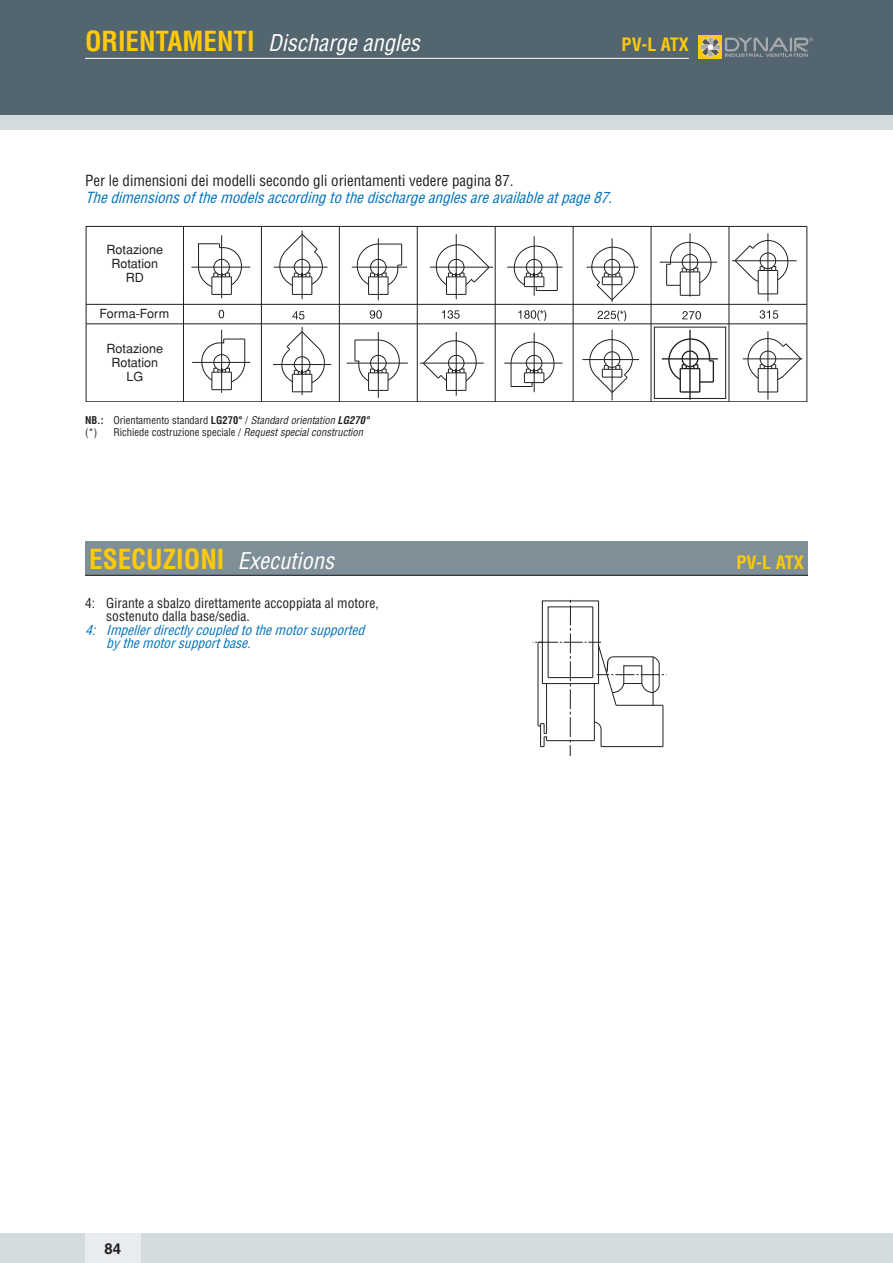
<style>
.page{position:relative;width:893px;height:1263px;background:#fff}
.page>*{position:absolute;margin:0;border:0;box-sizing:border-box;transform-origin:0 0}
.t1{font:700 condensed 27px "Helvetica";color:#feca0a}
.t2{font:italic condensed 22.5px "Helvetica LT Std";color:#fff}
.t3{font:700 condensed 18px "Helvetica";color:#feca0a}
.t4{font:italic condensed 15px "Helvetica";color:#0072bc}
.t5{font:condensed 15px "Helvetica";color:#231f20}
.t6{font:700 15px "Helvetica";color:#231f20}
.t7{font:condensed 13.5px/13.5px "Helvetica";color:#231f20}
.t8{font:italic condensed 13.5px/13.5px "Helvetica";color:#0072bc}
.t9{font:12.6px/14.4px "Helvetica";color:#231f20;text-align:center}
.t10{font:condensed 10.5px/12px "Helvetica";color:#231f20}
.s1{font-family:"Helvetica";font-weight:700;font-style:normal;font-size:27px;color:#feca0a}
.s2{font-weight:700}
.s3{font-family:"Helvetica LT Std";font-style:italic}
.s4{font-weight:700;font-style:italic}
.s5{font-family:"Helvetica LT Std";font-weight:400;font-style:italic;font-size:22.5px;color:#fff}
</style>
<div class="page">
<div style="left:0;top:0;width:893px;height:115px;background:#53656e"></div>
<div style="left:0;top:115px;width:893px;height:15px;background:#d4dbdf"></div>
<div style="left:0;top:1233px;width:893px;height:30px;background:#d4dbdf"></div>
<div style="left:85px;top:1233px;width:55px;height:30px;background:#e9ecef"></div>
<hr style="left:85px;top:58px;width:604px;height:1px;background:#fff">
<div style="left:699px;top:35px;width:23px;height:24px;background:#feca0a"></div>
<svg style="left:701px;top:37px;width:112px;height:20px"></svg>
<div style="left:85px;top:541px;width:723px;height:34px;background:#7e8f98"></div>
<hr style="left:85px;top:575px;width:723px;height:1px;background:#231f20">
<svg style="left:86px;top:226px;width:721px;height:175px"></svg>
<hr style="left:86px;top:401px;width:721px;height:1px;background:#231f20">
<hr style="left:86px;top:324px;width:721px;height:1px;background:#231f20">
<hr style="left:86px;top:304px;width:721px;height:1px;background:#231f20">
<hr style="left:732px;top:260px;width:65px;height:1px;background:#231f20">
<hr style="left:612px;top:238px;width:1px;height:64px;background:#231f20">
<svg style="left:591px;top:244px;width:45px;height:57px"></svg>
<hr style="left:573px;top:226px;width:1px;height:176px;background:#231f20">
<hr style="left:612px;top:330px;width:1px;height:70px;background:#231f20">
<hr style="left:534px;top:236px;width:1px;height:60px;background:#231f20">
<svg style="left:514px;top:246px;width:44px;height:45px"></svg>
<hr style="left:534px;top:333px;width:1px;height:59px;background:#231f20">
<svg style="left:510px;top:342px;width:44px;height:45px"></svg>
<hr style="left:456px;top:234px;width:1px;height:65px;background:#231f20">
<svg style="left:423px;top:338px;width:55px;height:53px"></svg>
<hr style="left:495px;top:226px;width:1px;height:176px;background:#231f20">
<hr style="left:456px;top:332px;width:1px;height:64px;background:#231f20">
<svg style="left:433px;top:243px;width:57px;height:52px"></svg>
<hr style="left:662px;top:358px;width:56px;height:1px;background:#231f20">
<hr style="left:660px;top:262px;width:57px;height:1px;background:#231f20">
<hr style="left:680px;top:391px;width:20px;height:2px;background:#231f20">
<svg style="left:587px;top:337px;width:46px;height:56px"></svg>
<hr style="left:651px;top:226px;width:1px;height:176px;background:#231f20">
<hr style="left:689px;top:330px;width:2px;height:70px;background:#231f20">
<hr style="left:729px;top:226px;width:1px;height:176px;background:#231f20">
<svg style="left:666px;top:338px;width:48px;height:54px"></svg>
<hr style="left:807px;top:226px;width:1px;height:176px;background:#231f20">
<hr style="left:768px;top:233px;width:1px;height:69px;background:#231f20">
<svg style="left:734px;top:240px;width:55px;height:55px"></svg>
<hr style="left:768px;top:331px;width:1px;height:69px;background:#231f20">
<hr style="left:743px;top:359px;width:59px;height:1px;background:#231f20">
<svg style="left:747px;top:338px;width:55px;height:55px"></svg>
<hr style="left:690px;top:233px;width:1px;height:63px;background:#231f20">
<svg style="left:666px;top:242px;width:47px;height:54px"></svg>
<svg style="left:597px;top:310px;width:29px;height:11px"></svg>
<svg style="left:219px;top:310px;width:5px;height:8px"></svg>
<svg style="left:292px;top:311px;width:12px;height:8px"></svg>
<svg style="left:370px;top:310px;width:12px;height:9px"></svg>
<svg style="left:442px;top:310px;width:18px;height:9px"></svg>
<svg style="left:518px;top:310px;width:28px;height:11px"></svg>
<svg style="left:682px;top:311px;width:19px;height:8px"></svg>
<svg style="left:760px;top:310px;width:18px;height:9px"></svg>
<div style="left:654px;top:327px;width:72px;height:72px;border:1px solid #231f20"></div>
<svg style="left:533px;top:597px;width:133px;height:158px"></svg>
<hr style="left:542px;top:683px;width:57px;height:1px;background:#231f20">
<h2 class="t2" style="left:85px;top:28px;width:336px"><span class="s1">ORIENTAMENTI</span> Discharge angles</h2>
<h3 class="t3" style="left:622px;top:33px;width:69px">PV-L ATX</h3>
<h3 class="t5" style="left:85px;top:171px;width:430px">Per le dimensioni dei modelli secondo gli orientamenti vedere pagina 87.</h3>
<h3 class="t4" style="left:85px;top:188px;width:533px">Thedimensionsofthemodelsaccordingtothedischargeanglesareavailableatpage87.</h3>
<p class="t9" style="left:106px;top:242px;width:58px">Rotazione<br>Rotation<br>RD</p>
<p class="t9" style="left:99px;top:306px;width:71px">Forma-Form</p>
<p class="t9" style="left:106px;top:341px;width:58px">Rotazione<br>Rotation<br>LG</p>
<p class="t10" style="left:85px;top:414px;width:286px"><span class="s2">NB.:</span> Orientamento standard <span class="s2">LG270°</span> / <span class="s3">Standard orientation</span> <span class="s4">LG270° </span>(*)</p>
<p class="t10" style="left:114px;top:426px;width:251px">Richiede costruzione speciale / <span class="s3">Request special construction</span></p>
<h1 class="t1" style="left:89px;top:542px;width:246px">ESECUZIONI <span class="s5">Executions</span></h1>
<h3 class="t3" style="left:736px;top:551px;width:69px">PV-L ATX</h3>
<p class="t7" style="left:106px;top:596px;width:274px;text-indent:-21px">4: Girante a sbalzo direttamente accoppiata al motore, sostenuto dalla base/sedia.</p>
<p class="t8" style="left:106px;top:623px;width:264px;text-indent:-21px">4: Impellerdirectlycoupledtothemotorsupported bythemotorsupportbase.</p>
<h3 class="t6" style="left:104px;top:1236px;width:18px">84</h3>
</div>
